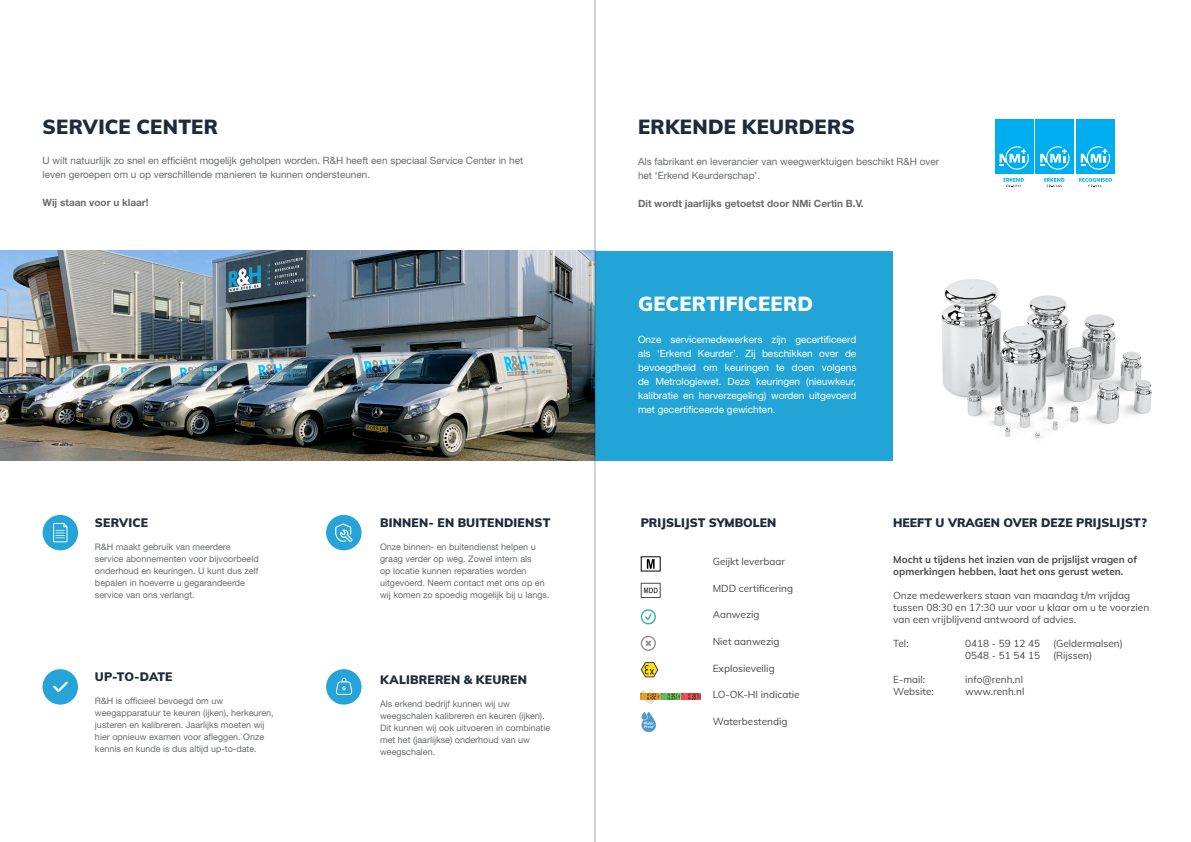
<style>
.page{position:relative;width:1191px;height:842px;background:#fff}
.page>*{position:absolute;margin:0;border:0;box-sizing:border-box;transform-origin:0 0}
.t1{font:900 20px "Muli";letter-spacing:.01em;color:#1c2c3c}
.t2{font:900 20px "Muli";letter-spacing:.01em;color:#fff}
.t3{font:900 12px "Muli";letter-spacing:.005em;color:#1c2c3c}
.t4{font:10px/12px "Muli";color:#494949}
.t5{font:10px/14px "Helvetica Neue";color:#6a6c6c}
.t6{font:10px/14px "Helvetica Neue";color:#fff;text-align:justify}
.t7{font:700 10px/12px "Muli";color:#494949}
.t8{font:700 10px "Helvetica Neue";color:#6a6c6c}
.t9{font:9px/12px "Helvetica Neue";color:#6a6c6c}
</style>
<div class="page">
<img style="left:941px;top:279px;width:211px;height:160px">
<img style="left:0;top:251px;width:594px;height:210px">
<svg style="left:640px;top:609px;width:16px;height:15px"></svg>
<svg style="left:640px;top:636px;width:16px;height:15px"></svg>
<svg style="left:640px;top:556px;width:20px;height:15px"></svg>
<svg style="left:640px;top:689px;width:16px;height:15px"></svg>
<img style="left:641px;top:693px;width:59px;height:6px">
<svg style="left:640px;top:583px;width:20px;height:15px"></svg>
<svg style="left:640px;top:662px;width:18px;height:15px"></svg>
<img style="left:641px;top:712px;width:15px;height:20px">
<div style="left:595px;top:251px;width:298px;height:210px;background:#22a4d6"></div>
<div style="left:43px;top:515px;width:35px;height:35px;background:#26a3d7;border-radius:50%"></div>
<svg style="left:53px;top:523px;width:14px;height:19px"></svg>
<div style="left:326px;top:515px;width:35px;height:35px;background:#26a3d7;border-radius:50%"></div>
<svg style="left:335px;top:523px;width:17px;height:19px"></svg>
<div style="left:326px;top:669px;width:35px;height:36px;background:#26a3d7;border-radius:50%"></div>
<svg style="left:336px;top:678px;width:16px;height:17px"></svg>
<div style="left:43px;top:669px;width:35px;height:36px;background:#26a3d7;border-radius:50%"></div>
<svg style="left:53px;top:681px;width:15px;height:11px"></svg>
<div style="left:1076px;top:119px;width:38px;height:55px;background:#00aeef"></div>
<svg style="left:1080px;top:146px;width:30px;height:24px"></svg>
<svg style="left:1078px;top:178px;width:33px;height:9px"></svg>
<div style="left:995px;top:119px;width:38px;height:55px;background:#00aeef"></div>
<svg style="left:999px;top:146px;width:29px;height:24px"></svg>
<svg style="left:1003px;top:178px;width:20px;height:9px"></svg>
<div style="left:1035px;top:119px;width:39px;height:55px;background:#00aeef"></div>
<svg style="left:1040px;top:146px;width:29px;height:24px"></svg>
<svg style="left:1044px;top:178px;width:20px;height:9px"></svg>
<hr style="left:594px;top:0;width:1px;height:842px;background:#231f20">
<p class="t1" style="left:43px;top:112px;width:177px">SERVICE CENTER</p>
<p class="t5" style="left:43px;top:154px;width:482px">U wilt natuurlijk zo snel en efficiënt mogelijk geholpen worden. R&amp;H heeft een speciaal Service Center in het leven geroepen om u op verschillende manieren te kunnen ondersteunen.</p>
<p class="t8" style="left:43px;top:195px;width:107px">Wij staan voor u klaar!</p>
<p class="t3" style="left:95px;top:514px;width:55px">SERVICE</p>
<p class="t3" style="left:380px;top:514px;width:172px">BINNEN- EN BUITENDIENST</p>
<p class="t9" style="left:95px;top:541px;width:165px">R&amp;H maakt gebruik van meerdere service abonnementen voor bijvoorbeeld onderhoud en keuringen. U kunt dus zelf bepalen in hoeverre u gegarandeerde service van ons verlangt.</p>
<p class="t9" style="left:380px;top:541px;width:171px">Onze binnen- en buitendienst helpen u graag verder op weg. Zowel intern als<br>op locatie kunnen reparaties worden uitgevoerd. Neem contact met ons op en wij komen zo spoedig mogelijk bij u langs.</p>
<p class="t3" style="left:95px;top:668px;width:79px">UP-TO-DATE</p>
<p class="t3" style="left:380px;top:671px;width:148px">KALIBREREN &amp; KEUREN</p>
<p class="t9" style="left:95px;top:695px;width:180px">R&amp;H is officieel bevoegd om uw weegapparatuur te keuren (ijken), herkeuren, justeren en kalibreren. Jaarlijks moeten wij hier opnieuw examen voor afleggen. Onze kennis en kunde is dus altijd up-to-date.</p>
<p class="t9" style="left:380px;top:698px;width:172px">Als erkend bedrijf kunnen wij uw weegschalen kalibreren en keuren (ijken).<br>Dit kunnen wij ook uitvoeren in combinatie met het (jaarlijkse) onderhoud van uw weegschalen.</p>
<p class="t1" style="left:638px;top:112px;width:218px">ERKENDE KEURDERS</p>
<p class="t5" style="left:638px;top:155px;width:303px">Als fabrikant en leverancier van weegwerktuigen beschikt R&amp;H over het ‘Erkend Keurderschap’.</p>
<p class="t8" style="left:638px;top:195px;width:227px">Dit wordt jaarlijks getoetst door NMi Certin B.V.</p>
<p class="t2" style="left:638px;top:289px;width:177px">GECERTIFICEERD</p>
<p class="t6" style="left:638px;top:333px;width:220px">Onze servicemedewerkers zijn gecertificeerd als ‘Erkend Keurder’. Zij beschikken over de bevoegdheid om keuringen te doen volgens de Metrologiewet. Deze keuringen (nieuwkeur, kalibratie en herverzegeling) worden uitgevoerd met gecertificeerde gewichten.</p>
<p class="t3" style="left:641px;top:514px;width:137px">PRIJSLIJST SYMBOLEN</p>
<p class="t4" style="left:713px;top:555px;width:74px">Geijkt leverbaar</p>
<p class="t4" style="left:713px;top:582px;width:82px">MDD certificering</p>
<p class="t4" style="left:713px;top:608px;width:48px">Aanwezig</p>
<p class="t4" style="left:713px;top:635px;width:68px">Niet aanwezig</p>
<p class="t4" style="left:713px;top:661px;width:63px">Explosieveilig</p>
<p class="t4" style="left:713px;top:688px;width:88px">LO-OK-HI indicatie</p>
<p class="t4" style="left:713px;top:714px;width:76px">Waterbestendig</p>
<p class="t3" style="left:893px;top:514px;width:255px">HEEFT U VRAGEN OVER DEZE PRIJSLIJST?</p>
<p class="t7" style="left:893px;top:553px;width:245px">Mocht u tijdens het inzien van de prijslijst vragen of opmerkingen hebben, laat het ons gerust weten.</p>
<p class="t4" style="left:893px;top:589px;width:257px">Onze medewerkers staan van maandag t/m vrijdag tussen 08:30 en 17:30 uur voor u klaar om u te voorzien van een vrijblijvend antwoord of advies.</p>
<p class="t4" style="left:893px;top:637px;width:17px">Tel:</p>
<p class="t4" style="left:965px;top:637px;width:76px">0418 - 59 12 45</p>
<p class="t4" style="left:1053px;top:637px;width:71px">(Geldermalsen)</p>
<p class="t4" style="left:965px;top:649px;width:76px">0548 - 51 54 15</p>
<p class="t4" style="left:1053px;top:649px;width:41px">(Rijssen)</p>
<p class="t4" style="left:893px;top:673px;width:34px">E-mail:</p>
<p class="t4" style="left:965px;top:673px;width:59px">info@renh.nl</p>
<p class="t4" style="left:893px;top:685px;width:42px">Website:</p>
<p class="t4" style="left:965px;top:685px;width:61px">www.renh.nl</p>
</div>
